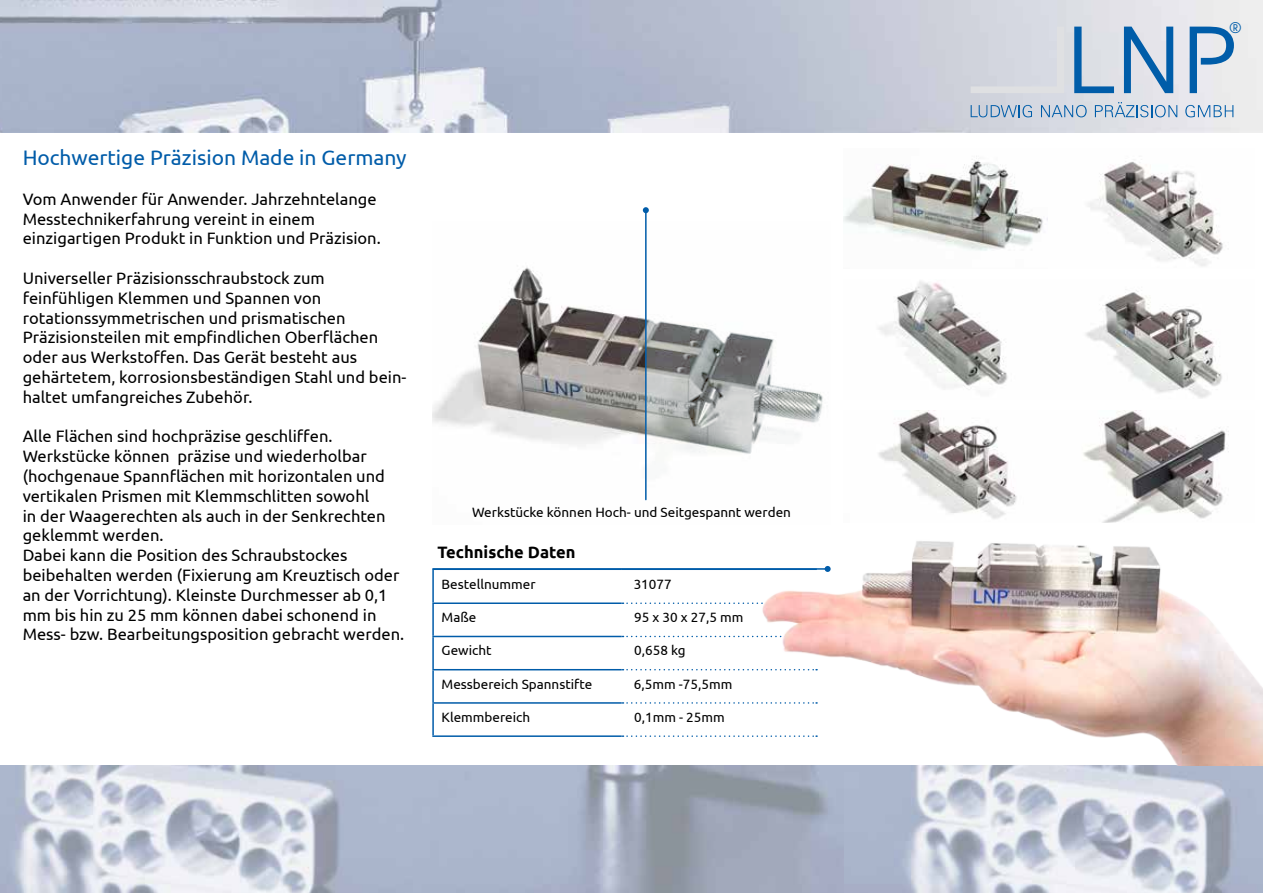
<style>
.page{position:relative;width:1263px;height:893px;background:#fff}
.page>*{position:absolute;margin:0;border:0;box-sizing:border-box;transform-origin:0 0}
.t1{font:21px "Ubuntu";color:#005ca9}
.t2{font:16.5px/19.8px "Ubuntu";color:#000}
.t3{font:700 16.5px "Ubuntu";color:#000}
.t4{font:15.45px "Abel";color:#005da9}
.t5{font:13.5px "Ubuntu";color:#000}
</style>
<div class="page">
<img style="left:432px;top:267px;width:214px;height:234px">
<img style="left:0;top:0;width:1263px;height:132px">
<img style="left:0;top:765px;width:1263px;height:128px">
<img style="left:843px;top:156px;width:380px;height:110px">
<img style="left:878px;top:281px;width:344px;height:117px">
<img style="left:878px;top:411px;width:351px;height:112px">
<svg style="left:646px;top:319px;width:177px;height:182px"></svg>
<hr style="left:645px;top:210px;width:2px;height:290px;background:#005ca9">
<svg style="left:643px;top:207px;width:6px;height:6px"></svg>
<svg style="left:622px;top:602px;width:127px;height:2px"></svg>
<svg style="left:622px;top:636px;width:127px;height:1px"></svg>
<svg style="left:622px;top:669px;width:127px;height:1px"></svg>
<svg style="left:622px;top:702px;width:127px;height:2px"></svg>
<svg style="left:622px;top:735px;width:127px;height:2px"></svg>
<hr style="left:432px;top:570px;width:2px;height:32px;background:#005ca9">
<hr style="left:432px;top:602px;width:190px;height:2px;background:#005ca9">
<hr style="left:432px;top:604px;width:2px;height:32px;background:#005ca9">
<hr style="left:432px;top:636px;width:190px;height:1px;background:#005ca9">
<hr style="left:432px;top:637px;width:2px;height:32px;background:#005ca9">
<hr style="left:432px;top:669px;width:190px;height:1px;background:#005ca9">
<hr style="left:432px;top:670px;width:2px;height:32px;background:#005ca9">
<hr style="left:432px;top:702px;width:190px;height:2px;background:#005ca9">
<hr style="left:432px;top:704px;width:2px;height:31px;background:#005ca9">
<hr style="left:432px;top:735px;width:190px;height:2px;background:#005ca9">
<hr style="left:432px;top:568px;width:190px;height:2px;background:#005ca9">
<hr style="left:622px;top:568px;width:195px;height:2px;background:#005ca9">
<img style="left:752px;top:541px;width:511px;height:224px">
<svg style="left:1074px;top:27px;width:40px;height:66px;background:#a2bdd5"></svg>
<svg style="left:1124px;top:27px;width:49px;height:66px;background:#83aacd"></svg>
<svg style="left:1190px;top:27px;width:44px;height:66px;background:#98b8d5"></svg>
<svg style="left:971px;top:105px;width:61px;height:12px"></svg>
<svg style="left:1041px;top:105px;width:46px;height:12px"></svg>
<svg style="left:1095px;top:102px;width:82px;height:15px"></svg>
<svg style="left:1185px;top:105px;width:48px;height:12px"></svg>
<svg style="left:971px;top:27px;width:93px;height:66px;background:#d5d8e0"></svg>
<p class="t1" style="left:23px;top:145px;width:385px">Hochwertige Präzision Made in Germany</p>
<p class="t2" style="left:23px;top:188px;width:360px">Vom Anwender für Anwender. Jahrzehntelange<br>Messtechnikerfahrung vereint in einem einzigartigen Produkt in Funktion und Präzision.</p>
<p class="t2" style="left:23px;top:268px;width:385px">Universeller Präzisionsschraubstock zum feinfühligen Klemmen und Spannen von rotationssymmetrischen und prismatischen Präzisionsteilen mit empfindlichen Oberflächen oder aus Werkstoffen. Das Gerät besteht aus gehärtetem, korrosionsbeständigen Stahl und bein&shy;haltet umfangreiches Zubehör.</p>
<p class="t2" style="left:23px;top:426px;width:383px">Alle Flächen sind hochpräzise geschliffen.<br>Werkstücke können präzise und wiederholbar (hochgenaue Spannflächen mit horizontalen und vertikalen Prismen mit Klemmschlitten sowohl<br>in der Waagerechten als auch in der Senkrechten geklemmt werden.<br>Dabei kann die Position des Schraubstockes beibehalten werden (Fixierung am Kreuztisch oder an der Vorrichtung). Kleinste Durchmesser ab 0,1 mm bis hin zu 25 mm können dabei schonend in Mess- bzw. Bearbeitungsposition gebracht werden.</p>
<p class="t5" style="left:472px;top:503px;width:320px">Werkstücke können Hoch- und Seitgespannt werden</p>
<p class="t3" style="left:437px;top:542px;width:140px">Technische Daten</p>
<p class="t5" style="left:442px;top:576px;width:95px">Bestellnummer</p>
<p class="t5" style="left:634px;top:576px;width:40px">31077</p>
<p class="t5" style="left:442px;top:609px;width:36px">Maße</p>
<p class="t5" style="left:634px;top:609px;width:111px">95 x 30 x 27,5 mm</p>
<p class="t5" style="left:442px;top:642px;width:51px">Gewicht</p>
<p class="t5" style="left:634px;top:642px;width:53px">0,658 kg</p>
<p class="t5" style="left:442px;top:676px;width:152px">Messbereich Spannstifte</p>
<p class="t5" style="left:634px;top:676px;width:100px">6,5mm -75,5mm</p>
<p class="t5" style="left:442px;top:709px;width:90px">Klemmbereich</p>
<p class="t5" style="left:634px;top:709px;width:92px">0,1mm - 25mm</p>
<p class="t4" style="left:1229px;top:17px;width:14px">®</p>
</div>
